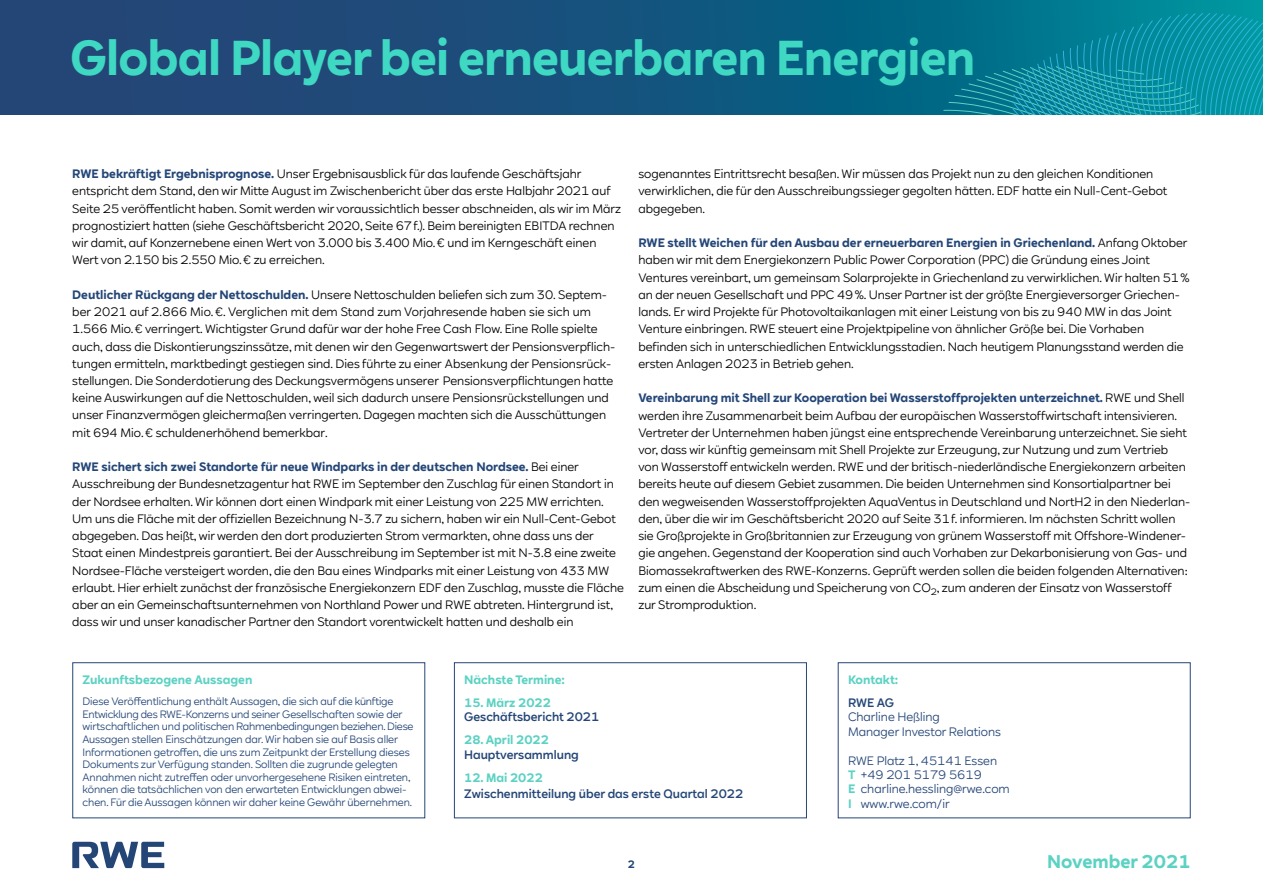
<style>
.page{position:relative;width:1263px;height:893px;background:#fff}
.page>*{position:absolute;margin:0;border:0;box-sizing:border-box;transform-origin:0 0}
.t1{font:700 48px "RWE Sans";letter-spacing:-.02em;color:#3ed8c3}
.t2{font:700 18px "RWE Sans";color:#5cd2c3}
.t3{font:12px/17.2px "RWE Sans";color:#000}
.t4{font:12px/14.4px "RWE Sans";color:#244677}
.t5{font:500 12px "RWE Sans";color:#244677}
.t6{font:700 12px "RWE Sans";color:#5cd2c3}
.t7{font:10.5px/12.6px "RWE Sans";letter-spacing:-.005em;color:#244677}
.t8{font:700 10.5px "RWE Sans";color:#244677}
.s1{font-weight:700;color:#244677}
.s2{font-weight:700;color:#5cd2c3}
</style>
<div class="page">
<svg style="left:0;top:0;width:1263px;height:115px;background:#17517c"></svg>
<svg style="left:912px;top:12px;width:351px;height:103px;background:#09869b"></svg>
<div style="left:72px;top:662px;width:353px;height:156px;border:1px solid #244677"></div>
<div style="left:838px;top:662px;width:353px;height:156px;border:1px solid #244677"></div>
<div style="left:454px;top:662px;width:353px;height:156px;border:1px solid #244677"></div>
<svg style="left:72px;top:842px;width:92px;height:26px"></svg>
<h1 class="t1" style="left:70px;top:27px;width:907px">Global Player bei erneuerbaren Energien</h1>
<p class="t3" style="left:72px;top:165px;width:550px"><span class="s1">RWE bekräftigt Ergebnisprognose.</span> Unser Ergebnisausblick für das laufende Geschäftsjahr entspricht dem Stand, den wir Mitte August im Zwischenbericht über das erste Halbjahr 2021 auf Seite 25 veröffentlicht haben. Somit werden wir voraussichtlich besser abschneiden, als wir im März prognostiziert hatten (siehe Geschäftsbericht 2020, Seite 67 f.). Beim bereinigten EBITDA rechnen wir damit, auf Konzernebene einen Wert von 3.000 bis 3.400 Mio. € und im Kerngeschäft einen Wert von 2.150 bis 2.550 Mio. € zu erreichen.</p>
<p class="t3" style="left:72px;top:286px;width:544px"><span class="s1">Deutlicher Rückgang der Nettoschulden.</span> Unsere Nettoschulden beliefen sich zum 30. Septem&shy;ber 2021 auf 2.866 Mio. €. Verglichen mit dem Stand zum Vorjahresende haben sie sich um 1.566 Mio. € verringert. Wichtigster Grund dafür war der hohe Free Cash Flow. Eine Rolle spielte auch, dass die Diskontierungszinssätze, mit denen wir den Gegenwartswert der Pensionsverpflich&shy;tungen ermitteln, marktbedingt gestiegen sind. Dies führte zu einer Absenkung der Pensionsrück&shy;stellungen. Die Sonderdotierung des Deckungsvermögens unserer Pensionsverpflichtungen hatte keine Auswirkungen auf die Nettoschulden, weil sich dadurch unsere Pensionsrückstellungen und unser Finanzvermögen gleichermaßen verringerten. Dagegen machten sich die Ausschüttungen mit 694 Mio. € schuldenerhöhend bemerkbar.</p>
<p class="t3" style="left:72px;top:458px;width:553px"><span class="s1">RWE sichert sich zwei Standorte für neue Windparks in der deutschen Nordsee.</span> Bei einer Ausschreibung der Bundesnetzagentur hat RWE im September den Zuschlag für einen Standort in der Nordsee erhalten. Wir können dort einen Windpark mit einer Leistung von 225 MW errichten.<br>Um uns die Fläche mit der offiziellen Bezeichnung N-3.7 zu sichern, haben wir ein Null-Cent-Gebot abgegeben. Das heißt, wir werden den dort produzierten Strom vermarkten, ohne dass uns der Staat einen Mindestpreis garantiert. Bei der Ausschreibung im September ist mit N-3.8 eine zweite Nordsee-Fläche versteigert worden, die den Bau eines Windparks mit einer Leistung von 433 MW erlaubt. Hier erhielt zunächst der französische Energiekonzern EDF den Zuschlag, musste die Fläche aber an ein Gemeinschaftsunternehmen von Northland Power und RWE abtreten. Hintergrund ist, dass wir und unser kanadischer Partner den Standort vorentwickelt hatten und deshalb ein</p>
<p class="t3" style="left:638px;top:165px;width:530px">sogenanntes Eintrittsrecht besaßen. Wir müssen das Projekt nun zu den gleichen Konditionen verwirklichen, die für den Ausschreibungssieger gegolten hätten. EDF hatte ein Null-Cent-Gebot abgegeben.</p>
<p class="t3" style="left:638px;top:234px;width:553px"><span class="s1">RWE stellt Weichen für den Ausbau der erneuerbaren Energien in Griechenland.</span> Anfang Oktober haben wir mit dem Energiekonzern Public Power Corporation (PPC) die Gründung eines Joint Ventures vereinbart, um gemeinsam Solarprojekte in Griechenland zu verwirklichen. Wir halten 51 % an der neuen Gesellschaft und PPC 49 %. Unser Partner ist der größte Energieversorger Griechen&shy;lands. Er wird Projekte für Photovoltaikanlagen mit einer Leistung von bis zu 940 MW in das Joint Venture einbringen. RWE steuert eine Projektpipeline von ähnlicher Größe bei. Die Vorhaben befinden sich in unterschiedlichen Entwicklungsstadien. Nach heutigem Planungsstand werden die ersten Anlagen 2023 in Betrieb gehen.</p>
<p class="t3" style="left:638px;top:389px;width:553px"><span class="s1">Vereinbarung mit Shell zur Kooperation bei Wasserstoffprojekten unterzeichnet.</span> RWE und Shell werden ihre Zusammenarbeit beim Aufbau der europäischen Wasserstoffwirtschaft intensivieren.<br>Vertreter der Unternehmen haben jüngst eine entsprechende Vereinbarung unterzeichnet. Sie sieht vor, dass wir künftig gemeinsam mit Shell Projekte zur Erzeugung, zur Nutzung und zum Vertrieb von Wasserstoff entwickeln werden. RWE und der britisch-niederländische Energiekonzern arbeiten bereits heute auf diesem Gebiet zusammen. Die beiden Unternehmen sind Konsortialpartner bei den wegweisenden Wasserstoffprojekten AquaVentus in Deutschland und NortH2 in den Niederlan&shy;den, über die wir im Geschäftsbericht 2020 auf Seite 31 f. informieren. Im nächsten Schritt wollen sie Großprojekte in Großbritannien zur Erzeugung von grünem Wasserstoff mit Offshore-Windener&shy;gie angehen. Gegenstand der Kooperation sind auch Vorhaben zur Dekarbonisierung von Gas- und Biomassekraftwerken des RWE-Konzerns. Geprüft werden sollen die beiden folgenden Alternativen: zum einen die Abscheidung und Speicherung von CO<sub>2</sub>, zum anderen der Einsatz von Wasserstoff zur Stromproduktion.</p>
<p class="t6" style="left:83px;top:672px;width:171px">Zukunftsbezogene Aussagen</p>
<p class="t7" style="left:83px;top:695px;width:332px">Diese Veröffentlichung enthält Aussagen, die sich auf die künftige Entwicklung des RWE-Konzerns und seiner Gesellschaften sowie der wirtschaftlichen und politischen Rahmenbedingungen beziehen. Diese Aussagen stellen Einschätzungen dar. Wir haben sie auf Basis aller Informationen getroffen, die uns zum Zeitpunkt der Erstellung dieses Dokuments zur Verfügung standen. Sollten die zugrunde gelegten Annahmen nicht zutreffen oder unvorhergesehene Risiken eintreten, können die tatsächlichen von den erwarteten Entwicklungen abwei&shy;chen. Für die Aussagen können wir daher keine Gewähr übernehmen.</p>
<p class="t6" style="left:464px;top:672px;width:102px">Nächste Termine:</p>
<p class="t6" style="left:464px;top:695px;width:88px">15. März 2022</p>
<p class="t5" style="left:464px;top:710px;width:137px">Geschäftsbericht 2021</p>
<p class="t6" style="left:464px;top:732px;width:86px">28. April 2022</p>
<p class="t5" style="left:464px;top:747px;width:116px">Hauptversammlung</p>
<p class="t6" style="left:464px;top:770px;width:80px">12. Mai 2022</p>
<p class="t5" style="left:464px;top:787px;width:281px">Zwischenmitteilung über das erste Quartal 2022</p>
<p class="t6" style="left:848px;top:672px;width:52px">Kontakt:</p>
<p class="t5" style="left:848px;top:695px;width:48px">RWE AG</p>
<p class="t4" style="left:848px;top:710px;width:155px">Charline Heßling<br>Manager Investor Relations</p>
<p class="t4" style="left:848px;top:753px;width:163px">RWE Platz 1, 45141 Essen<br><span class="s2">T</span> +49 201 5179 5619<br><span class="s2">E</span> charline.hessling@rwe.com<br><span class="s2">I</span> www.rwe.com/ir</p>
<p class="t8" style="left:628px;top:858px;width:9px">2</p>
<h2 class="t2" style="left:1047px;top:850px;width:145px">November 2021</h2>
</div>
